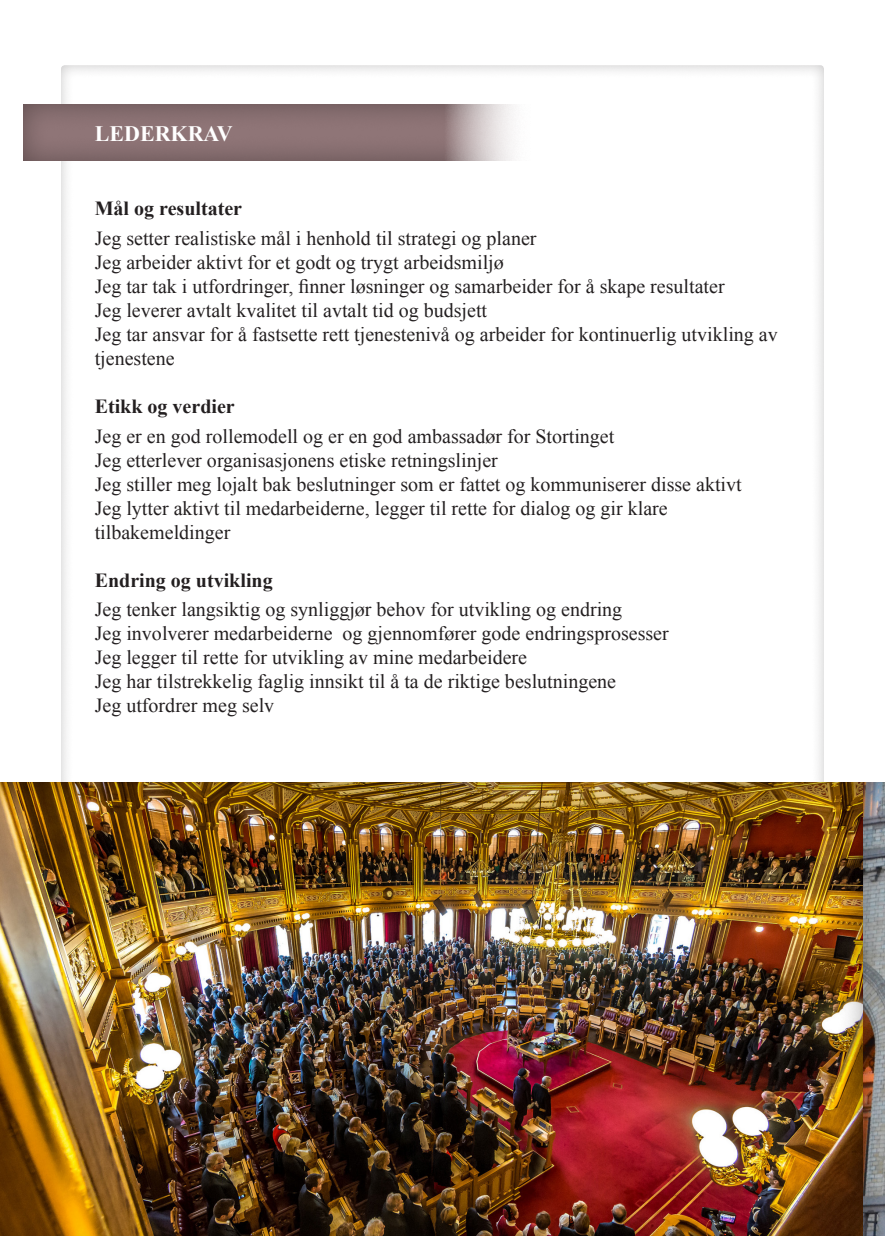
<style>
.page{position:relative;width:885px;height:1236px;background:#fff}
.page>*{position:absolute;margin:0;border:0;box-sizing:border-box;transform-origin:0 0}
.overskrifter{font:700 22px "Times New Roman";color:#fff}
.Brødtekst{font:20px/24px "Times New Roman";color:#231f20}
.brødtekst_bold{font:700 20px "Times New Roman";color:#231f20}
</style>
<div class="page">
<div style="left:860px;top:780px;width:24px;height:456px;background:#231f20;opacity:.4"></div>
<div style="left:0;top:780px;width:863px;height:456px;background:#231f20;opacity:.4"></div>
<div style="left:22px;top:103px;width:515px;height:60px;background:#231f20;opacity:.4"></div>
<p class="overskrifter" style="left:95px;top:118px;width:139px">LEDERKRAV</p>
<p class="brødtekst_bold" style="left:95px;top:195px;width:149px">Mål og resultater</p>
<p class="Brødtekst" style="left:95px;top:226px;width:443px">Jeg setter realistiske mål i henhold til strategi og planer</p>
<p class="Brødtekst" style="left:95px;top:250px;width:410px">Jeg arbeider aktivt for et godt og trygt arbeidsmiljø</p>
<p class="Brødtekst" style="left:95px;top:274px;width:631px">Jeg tar tak i utfordringer, finner løsninger og samarbeider for å skape resultater</p>
<p class="Brødtekst" style="left:95px;top:298px;width:394px">Jeg leverer avtalt kvalitet til avtalt tid og budsjett</p>
<p class="Brødtekst" style="left:95px;top:322px;width:684px">Jeg tar ansvar for å fastsette rett tjenestenivå og arbeider for kontinuerlig utvikling av tjenestene</p>
<p class="brødtekst_bold" style="left:95px;top:393px;width:141px">Etikk og verdier</p>
<p class="Brødtekst" style="left:95px;top:424px;width:521px">Jeg er en god rollemodell og er en god ambassadør for Stortinget</p>
<p class="Brødtekst" style="left:95px;top:448px;width:404px">Jeg etterlever organisasjonens etiske retningslinjer</p>
<p class="Brødtekst" style="left:95px;top:472px;width:648px">Jeg stiller meg lojalt bak beslutninger som er fattet og kommuniserer disse aktivt</p>
<p class="Brødtekst" style="left:95px;top:496px;width:574px">Jeg lytter aktivt til medarbeiderne, legger til rette for dialog og gir klare tilbakemeldinger</p>
<p class="brødtekst_bold" style="left:95px;top:566px;width:179px">Endring og utvikling</p>
<p class="Brødtekst" style="left:95px;top:597px;width:529px">Jeg tenker langsiktig og synliggjør behov for utvikling og endring</p>
<p class="Brødtekst" style="left:95px;top:621px;width:575px">Jeg involverer medarbeiderne og gjennomfører gode endringsprosesser</p>
<p class="Brødtekst" style="left:95px;top:645px;width:434px">Jeg legger til rette for utvikling av mine medarbeidere</p>
<p class="Brødtekst" style="left:95px;top:669px;width:523px">Jeg har tilstrekkelig faglig innsikt til å ta de riktige beslutningene</p>
<p class="Brødtekst" style="left:95px;top:693px;width:181px">Jeg utfordrer meg selv</p>
</div>
